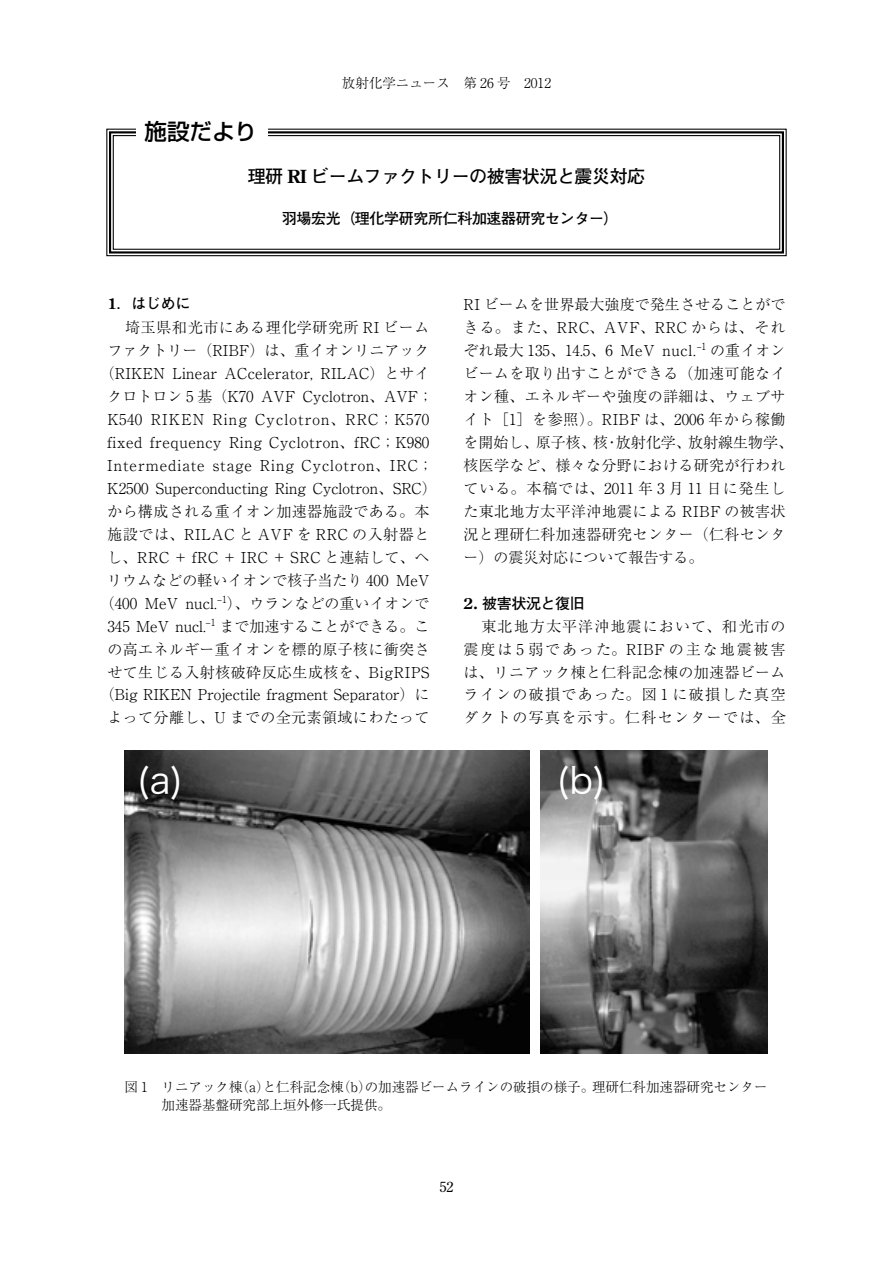
<style>
.page{position:relative;width:893px;height:1263px;background:#fff}
.page>*{position:absolute;margin:0;border:0;box-sizing:border-box;transform-origin:0 0}
.t1{font:36.6px "Arial";color:#fff}
.t2{font:500 22.5px "Shin Go Pro";color:#000}
.t3{font:700 18px "Futo Go B101 Pro";letter-spacing:-.025em;color:#000}
.t4{font:300 15px/23px "Ryumin Pro";letter-spacing:.025em;color:#000}
.t5{font:300 15px "Ryumin Pro";color:#000}
.t6{font:700 15px "Futo Go B101 Pro";letter-spacing:-.025em;color:#000}
.t7{font:300 15px "Ryumin Pro";letter-spacing:.065em;color:#000}
.t8{font:300 15px "Ryumin Pro";letter-spacing:.075em;color:#000}
.t9{font:300 15px "Ryumin Pro";letter-spacing:.05em;color:#000}
.t10{font:14.25px "Century Old Style Std";color:#000}
.t11{font:300 13.5px/18px "Ryumin Pro";color:#000}
.s1{font-family:"Century Old Style Std"}
</style>
<div class="page">
<svg style="left:106px;top:128px;width:681px;height:129px"></svg>
<div style="left:109px;top:131px;width:675px;height:123px;border:2px solid #000"></div>
<div style="left:113px;top:135px;width:667px;height:115px;border:1px solid #000"></div>
<div style="left:136px;top:115px;width:132px;height:36px;background:#fff"></div>
<img style="left:124px;top:750px;width:406px;height:303px">
<img style="left:541px;top:750px;width:226px;height:303px">
<h2 class="t2" style="left:145px;top:113px;width:114px">施設だより</h2>
<p class="t11" style="left:342px;top:73px;width:211px">放射化学ニュース　第 26 号　2012</p>
<p class="t3" style="left:248px;top:161px;width:399px">理研 <span class="s1">RI</span> ビームファクトリーの被害状況と震災対応</p>
<p class="t6" style="left:282px;top:206px;width:338px">羽場宏光（理化学研究所仁科加速器研究センター）</p>
<p class="t6" style="left:107px;top:292px;width:85px"><span class="s1">1</span>．はじめに</p>
<p class="t4" style="left:125px;top:315px;width:305px">埼玉県和光市にある理化学研究所 RI ビーム</p>
<p class="t5" style="left:107px;top:339px;width:324px">ファクトリー（RIBF）は、重イオンリニアック</p>
<p class="t4" style="left:100px;top:361px;width:331px">（RIKEN Linear ACcelerator, RILAC）とサイ</p>
<p class="t4" style="left:107px;top:384px;width:327px">クロトロン 5 基（K70 AVF Cyclotron、AVF；</p>
<p class="t8" style="left:107px;top:408px;width:324px">K540 RIKEN Ring Cyclotron、RRC；K570</p>
<p class="t4" style="left:107px;top:430px;width:324px">fixed frequency Ring Cyclotron、fRC；K980</p>
<p class="t7" style="left:107px;top:453px;width:327px">Intermediate stage Ring Cyclotron、IRC；</p>
<p class="t5" style="left:107px;top:476px;width:331px">K2500 Superconducting Ring Cyclotron、SRC）</p>
<p class="t4" style="left:107px;top:498px;width:324px">から構成される重イオン加速器施設である。本</p>
<p class="t9" style="left:107px;top:522px;width:324px">施設では、RILAC と AVF を RRC の入射器と</p>
<p class="t4" style="left:107px;top:544px;width:324px">し、RRC ＋ fRC ＋ IRC ＋ SRC と連結して、ヘ</p>
<p class="t5" style="left:107px;top:568px;width:324px">リウムなどの軽いイオンで核子当たり 400 MeV</p>
<p class="t5" style="left:100px;top:591px;width:331px">（400 MeV nucl.<sup>–1</sup>）、ウランなどの重いイオンで</p>
<p class="t5" style="left:107px;top:614px;width:324px">345 MeV nucl.<sup>–1</sup> まで加速することができる。こ</p>
<p class="t4" style="left:107px;top:636px;width:324px">の高エネルギー重イオンを標的原子核に衝突さ</p>
<p class="t4" style="left:107px;top:659px;width:324px">せて生じる入射核破砕反応生成核を、BigRIPS</p>
<p class="t5" style="left:100px;top:683px;width:331px">（Big RIKEN Projectile fragment Separator）に</p>
<p class="t4" style="left:107px;top:705px;width:324px">よって分離し、U までの全元素領域にわたって</p>
<p class="t4" style="left:463px;top:292px;width:331px">RI ビームを世界最大強度で発生させることができる。また、RRC、AVF、RRC からは、それぞれ最大 135、14.5、6 MeV nucl.<sup>–1</sup> の重イオンビームを取り出すことができる（加速可能なイオン種、エネルギーや強度の詳細は、ウェブサイト［1］を参照）。RIBF は、2006 年から稼働を開始し、原子核、核・放射化学、放射線生物学、核医学など、様々な分野における研究が行われている。本稿では、2011 年 3 月 11 日に発生した東北地方太平洋沖地震による RIBF の被害状況と理研仁科加速器研究センター（仁科センター）の震災対応について報告する。</p>
<p class="t6" style="left:463px;top:591px;width:123px"><span class="s1">2.</span> 被害状況と復旧</p>
<p class="t4" style="left:463px;top:613px;width:324px;text-align:justify;text-indent:18px">東北地方太平洋沖地震において、和光市の震度は 5 弱であった。RIBF の主な地震被害は、リニアック棟と仁科記念棟の加速器ビームラインの破損であった。図 1 に破損した真空ダクトの写真を示す。仁科センターでは、全</p>
<h1 class="t1" style="left:137px;top:747px;width:49px">(a)</h1>
<h1 class="t1" style="left:556px;top:747px;width:51px">(b)</h1>
<p class="t11" style="left:161px;top:1077px;width:607px;text-indent:-37px">図 1　リニアック棟（a）と仁科記念棟（b）の加速器ビームラインの破損の様子。理研仁科加速器研究センター加速器基盤研究部上垣外修一氏提供。</p>
<p class="t10" style="left:439px;top:1177px;width:16px">52</p>
</div>
